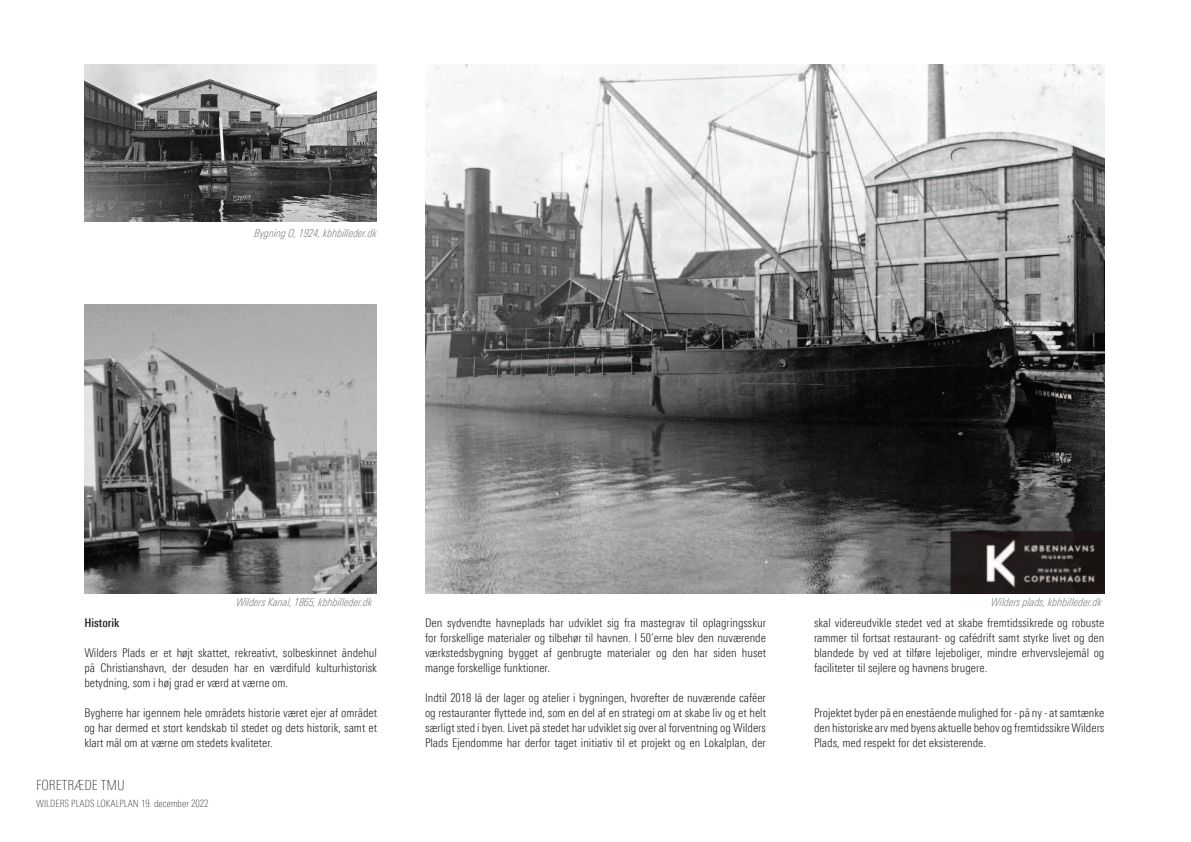
<style>
.page{position:relative;width:1191px;height:842px;background:#fff}
.page>*{position:absolute;margin:0;border:0;box-sizing:border-box;transform-origin:0 0}
.t1{font:100 condensed 14px "Univers Next Pro";color:#231f20}
.t2{font:300 condensed 12px/15px "Univers Next Pro";color:#231f20;text-align:justify}
.t3{font:500 condensed 12px "Univers Next Pro";color:#231f20}
.t4{font:italic 300 condensed 11px "Univers Next Pro";color:#808285}
.t5{font:100 condensed 10px "Univers Next Pro";color:#231f20}
</style>
<div class="page">
<img style="left:425px;top:64px;width:679px;height:529px">
<img style="left:84px;top:64px;width:293px;height:157px">
<img style="left:84px;top:305px;width:293px;height:288px">
<p class="t4" style="left:254px;top:229px;width:124px">Bygning O, 1924, kbhbilleder.dk</p>
<p class="t4" style="left:236px;top:597px;width:137px">Wilders Kanal, 1865, kbhbilleder.dk</p>
<p class="t4" style="left:991px;top:597px;width:112px">Wilders plads, kbhbilleder.dk</p>
<p class="t3" style="left:84px;top:616px;width:37px">Historik</p>
<p class="t2" style="left:84px;top:646px;width:294px">Wilders Plads er et højt skattet, rekreativt, solbeskinnet åndehul på Christianshavn, der desuden har en værdifuld kulturhistorisk betydning, som i høj grad er værd at værne om.</p>
<p class="t2" style="left:84px;top:706px;width:294px">Bygherre har igennem hele områdets historie været ejer af området og har dermed et stort kendskab til stedet og dets historik, samt et klart mål om at værne om stedets kvaliteter.</p>
<p class="t1" style="left:36px;top:777px;width:90px">FORETRÆDE TMU</p>
<p class="t5" style="left:36px;top:798px;width:174px">WILDERS PLADS LOKALPLAN 19. december 2022</p>
<p class="t2" style="left:425px;top:616px;width:342px">Den sydvendte havneplads har udviklet sig fra mastegrav til oplagringsskur for forskellige materialer og tilbehør til havnen. I 50’erne blev den nuværende værkstedsbygning bygget af genbrugte materialer og den har siden huset mange forskellige funktioner.</p>
<p class="t2" style="left:425px;top:691px;width:342px">Indtil 2018 lå der lager og atelier i bygningen, hvorefter de nuværende caféer og restauranter flyttede ind, som en del af en strategi om at skabe liv og et helt særligt sted i byen. Livet på stedet har udviklet sig over al forventning og Wilders Plads Ejendomme har derfor taget initiativ til et projekt og en Lokalplan, der</p>
<p class="t2" style="left:814px;top:616px;width:292px">skal videreudvikle stedet ved at skabe fremtidssikrede og robuste rammer til fortsat restaurant- og cafédrift samt styrke livet og den blandede by ved at tilføre lejeboliger, mindre erhvervslejemål og faciliteter til sejlere og havnens brugere.</p>
<p class="t2" style="left:814px;top:706px;width:292px">Projektet byder på en enestående mulighed for - på ny - at samtænke den historiske arv med byens aktuelle behov og fremtidssikre Wilders Plads, med respekt for det eksisterende.</p>
</div>
